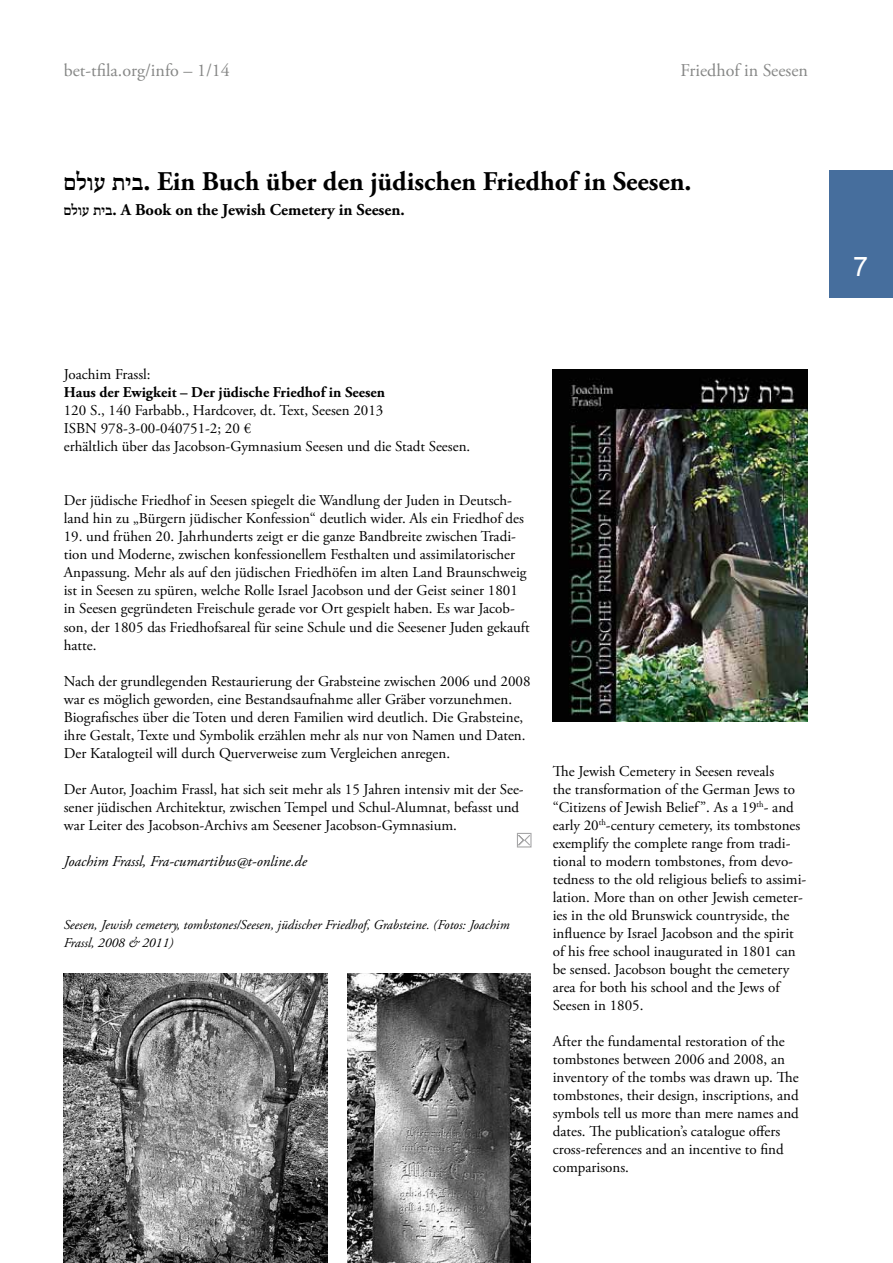
<style>
.page{position:relative;width:893px;height:1263px;background:#fff}
.page>*{position:absolute;margin:0;border:0;box-sizing:border-box;transform-origin:0 0}
.t1{font:700 27px "Adobe Garamond Pro";color:#000}
.t2{font:27px "Arial";color:#fff}
.t3{font:18px "Adobe Garamond Pro";color:#868786}
.t4{font:700 16.5px "Adobe Garamond Pro";color:#000}
.t5{font:15px/18px "Adobe Garamond Pro";color:#000}
.t6{font:700 15px "Adobe Garamond Pro";color:#000}
.t7{font:italic 15px "Adobe Garamond Pro";color:#000}
.t8{font:italic 13.5px/18px "Adobe Garamond Pro";color:#000}
.s1{font-family:"Adobe Hebrew"}
</style>
<div class="page">
<div style="left:829px;top:170px;width:64px;height:128px;background:#466e9d"></div>
<svg style="left:517px;top:832px;width:15px;height:16px"></svg>
<img style="left:553px;top:370px;width:255px;height:351px">
<img style="left:64px;top:973px;width:263px;height:290px">
<img style="left:347px;top:973px;width:184px;height:290px">
<p class="t3" style="left:64px;top:60px;width:168px">bet-tfila.org/info – 1/14</p>
<p class="t3" style="left:680px;top:60px;width:129px">Friedhof in Seesen</p>
<h1 class="t1" style="left:64px;top:165px;width:629px"><span class="s1">עולם בית</span> . Ein Buch über den jüdischen Friedhof in Seesen.</h1>
<p class="t4" style="left:64px;top:200px;width:342px"><span class="s1">עולם בית</span> . A Book on the Jewish Cemetery in Seesen.</p>
<p class="t5" style="left:64px;top:366px;width:88px">Joachim Frassl:</p>
<p class="t6" style="left:64px;top:384px;width:323px">Haus der Ewigkeit – Der jüdische Friedhof in Seesen</p>
<p class="t5" style="left:64px;top:402px;width:408px">120 S., 140 Farbabb., Hardcover, dt. Text, Seesen 2013<br>ISBN 978-3-00-040751-2; 20 €<br>erhältlich über das Jacobson-Gymnasium Seesen und die Stadt Seesen.</p>
<p class="t5" style="left:64px;top:492px;width:462px">Der jüdische Friedhof in Seesen spiegelt die Wandlung der Juden in Deutsch&shy;land hin zu „Bürgern jüdischer Konfession“ deutlich wider. Als ein Friedhof des</p>
<p class="t5" style="left:64px;top:528px;width:468px">19. und frühen 20. Jahrhunderts zeigt er die ganze Bandbreite zwischen Tradi&shy;tion und Moderne, zwischen konfessionellem Festhalten und assimilatorischer Anpassung. Mehr als auf den jüdischen Friedhöfen im alten Land Braunschweig ist in Seesen zu spüren, welche Rolle Israel Jacobson und der Geist seiner 1801 in Seesen gegründeten Freischule gerade vor Ort gespielt haben. Es war Jacob&shy;son, der 1805 das Friedhofsareal für seine Schule und die Seesener Juden gekauft hatte.</p>
<p class="t5" style="left:64px;top:672px;width:468px">Nach der grundlegenden Restaurierung der Grabsteine zwischen 2006 und 2008 war es möglich geworden, eine Bestandsaufnahme aller Gräber vorzunehmen.<br>Biografisches über die Toten und deren Familien wird deutlich. Die Grabsteine, ihre Gestalt, Texte und Symbolik erzählen mehr als nur von Namen und Daten.<br>Der Katalogteil will durch Querverweise zum Vergleichen anregen.</p>
<p class="t5" style="left:64px;top:780px;width:461px">Der Autor, Joachim Frassl, hat sich seit mehr als 15 Jahren intensiv mit der See&shy;sener jüdischen Architektur, zwischen Tempel und Schul-Alumnat, befasst und war Leiter des Jacobson-Archivs am Seesener Jacobson-Gymnasium.</p>
<p class="t7" style="left:64px;top:852px;width:245px">Joachim Frassl, Fra-cumartibus@t-online.de</p>
<p class="t8" style="left:64px;top:916px;width:447px">Seesen, Jewish cemetery, tombstones/Seesen, jüdischer Friedhof, Grabsteine. (Fotos: Joachim<br>Frassl, 2008 &amp; 2011)</p>
<p class="t5" style="left:553px;top:762px;width:255px">The Jewish Cemetery in Seesen reveals<br>the transformation of the German Jews to “Citizens of Jewish Belief”. As a 19<sup>th</sup>- and early 20<sup>th</sup>-century cemetery, its tombstones exemplify the complete range from tradi&shy;tional to modern tombstones, from devo&shy;tedness to the old religious beliefs to assimi&shy;lation. More than on other Jewish cemeter&shy;ies in the old Brunswick countryside, the influence by Israel Jacobson and the spirit of his free school inaugurated in 1801 can be sensed. Jacobson bought the cemetery area for both his school and the Jews of Seesen in 1805.</p>
<p class="t5" style="left:553px;top:1032px;width:248px">After the fundamental restoration of the tombstones between 2006 and 2008, an inventory of the tombs was drawn up. The tombstones, their design, inscriptions, and symbols tell us more than mere names and dates. The publication’s catalogue offers cross-references and an incentive to find comparisons.</p>
<h1 class="t2" style="left:853px;top:249px;width:17px">7</h1>
</div>
